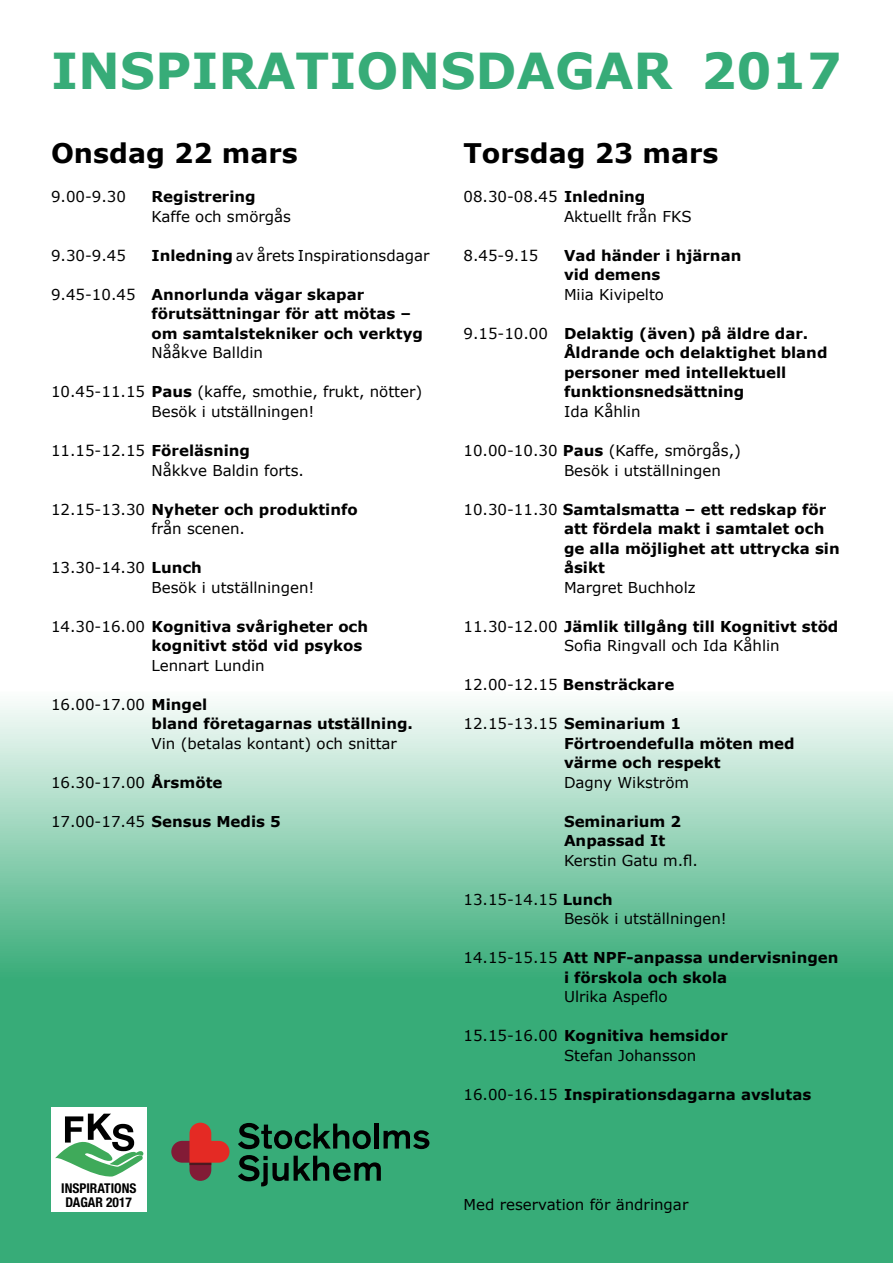
<style>
.page{position:relative;width:893px;height:1263px;background:#fff}
.page>*{position:absolute;margin:0;border:0;box-sizing:border-box;transform-origin:0 0}
.t1{font:700 49.5px "Verdana";color:#37ac78}
.t2{font:700 27px "Verdana";color:#000}
.t3{font:15px/19.5px "Verdana";color:#000}
.t4{font:700 15px/19.5px "Verdana";color:#000}
.t5{font:700 condensed 13.5px/13.5px "Helvetica Neue";color:#000;text-align:center}
.s1{font-weight:700}
.s2{font-weight:400}
</style>
<div class="page">
<svg style="left:0;top:703px;width:893px;height:560px;background:#68c099"></svg>
<div style="left:51px;top:1108px;width:96px;height:104px;background:#fff"></div>
<svg style="left:238px;top:1123px;width:133px;height:26px;background:#216748"></svg>
<div style="left:374px;top:1123px;width:5px;height:25px;background:#000"></div>
<svg style="left:384px;top:1130px;width:45px;height:19px"></svg>
<svg style="left:238px;top:1155px;width:143px;height:31px;background:#24724f"></svg>
<svg style="left:171px;top:1123px;width:58px;height:58px;background:#81614c"></svg>
<svg style="left:55px;top:1114px;width:88px;height:62px"></svg>
<h1 class="t1" style="left:51px;top:39px;width:792px">INSPIRATIONSDAGAR 2017</h1>
<h2 class="t2" style="left:51px;top:136px;width:248px">Onsdag 22 mars</h2>
<p class="t3" style="left:51px;top:187px;width:76px">9.00-9.30</p>
<p class="t4" style="left:152px;top:187px;width:106px">Registrering</p>
<p class="t3" style="left:152px;top:206px;width:141px">Kaffe och smörgås</p>
<p class="t3" style="left:51px;top:245px;width:76px">9.30-9.45</p>
<p class="t3" style="left:152px;top:245px;width:279px"><span class="s1">Inledning</span> av årets Inspirationsdagar</p>
<p class="t4" style="left:152px;top:285px;width:273px;text-indent:-100px"><span class="s2">9.45-10.45</span> Annorlunda vägar skapar förutsättningar för att mötas – om samtalstekniker och verktyg</p>
<p class="t3" style="left:152px;top:343px;width:113px">Nååkve Balldin</p>
<p class="t3" style="left:51px;top:382px;width:373px;text-align:center">10.45-11.15 <span class="s1">Paus</span> (kaffe, smothie, frukt, nötter)<br>Besök i utställningen!</p>
<p class="t3" style="left:152px;top:440px;width:154px;text-indent:-100px">11.15-12.15 <span class="s1">Föreläsning<br></span>Nåkkve Baldin forts.</p>
<p class="t3" style="left:152px;top:499px;width:208px;text-indent:-100px">12.15-13.30 <span class="s1">Nyheter och produktinfo </span>från scenen.</p>
<p class="t3" style="left:152px;top:557px;width:164px;text-indent:-100px">13.30-14.30 <span class="s1">Lunch<br></span>Besök i utställningen!</p>
<p class="t4" style="left:152px;top:616px;width:218px;text-indent:-100px"><span class="s2">14.30-16.00</span> Kognitiva svårigheter och kognitivt stöd vid psykos</p>
<p class="t3" style="left:152px;top:655px;width:115px">Lennart Lundin</p>
<p class="t4" style="left:152px;top:694px;width:263px;text-indent:-100px"><span class="s2">16.00-17.00</span> Mingel<br>bland företagarnas utställning.</p>
<p class="t3" style="left:152px;top:733px;width:247px">Vin (betalas kontant) och snittar</p>
<p class="t3" style="left:51px;top:772px;width:173px">16.30-17.00 <span class="s1">Årsmöte</span></p>
<p class="t4" style="left:51px;top:811px;width:231px"><span class="s2">17.00-17.45</span> Sensus Medis 5</p>
<p class="t5" style="left:61px;top:1181px;width:77px">INSPIRATIONS<br>DAGAR 2017</p>
<h2 class="t2" style="left:463px;top:136px;width:257px">Torsdag 23 mars</h2>
<p class="t3" style="left:564px;top:187px;width:129px;text-indent:-100px">08.30-08.45 <span class="s1">Inledning<br></span>Aktuellt från FKS</p>
<p class="t3" style="left:463px;top:245px;width:76px">8.45-9.15</p>
<p class="t4" style="left:564px;top:246px;width:179px">Vad händer i hjärnan vid demens</p>
<p class="t3" style="left:564px;top:284px;width:102px">Miia Kivipelto</p>
<p class="t4" style="left:564px;top:324px;width:265px;text-indent:-100px"><span class="s2">9.15-10.00</span> Delaktig (även) på äldre dar.<br>Åldrande och delaktighet bland personer med intellektuell funktionsnedsättning</p>
<p class="t3" style="left:564px;top:401px;width:78px">Ida Kåhlin</p>
<p class="t3" style="left:564px;top:440px;width:179px;text-indent:-100px">10.00-10.30 <span class="s1">Paus</span> (Kaffe, smörgås,)<br>Besök i utställningen</p>
<p class="t4" style="left:564px;top:499px;width:277px;text-indent:-100px"><span class="s2">10.30-11.30</span> Samtalsmatta – ett redskap för att fördela makt i samtalet och ge alla möjlighet att uttrycka sin åsikt</p>
<p class="t3" style="left:564px;top:577px;width:133px">Margret Buchholz</p>
<p class="t3" style="left:564px;top:616px;width:276px;text-indent:-100px">11.30-12.00 <span class="s1">Jämlik tillgång till Kognitivt stöd<br></span>Sofia Ringvall och Ida Kåhlin</p>
<p class="t4" style="left:463px;top:675px;width:212px"><span class="s2">12.00-12.15</span> Bensträckare</p>
<p class="t4" style="left:564px;top:714px;width:232px;text-indent:-100px"><span class="s2">12.15-13.15</span> Seminarium 1<br>Förtroendefulla möten med värme och respekt</p>
<p class="t3" style="left:564px;top:772px;width:127px">Dagny Wikström</p>
<p class="t4" style="left:564px;top:811px;width:119px">Seminarium 2<br>Anpassad It</p>
<p class="t3" style="left:564px;top:850px;width:136px">Kerstin Gatu m.fl.</p>
<p class="t3" style="left:564px;top:889px;width:164px;text-indent:-100px">13.15-14.15 <span class="s1">Lunch<br></span>Besök i utställningen!</p>
<p class="t4" style="left:564px;top:948px;width:276px;text-indent:-100px"><span class="s2">14.15-15.15</span> Att NPF-anpassa undervisningen i förskola och skola</p>
<p class="t3" style="left:564px;top:986px;width:105px">Ulrika Aspeflo</p>
<p class="t3" style="left:564px;top:1025px;width:165px;text-indent:-100px">15.15-16.00 <span class="s1">Kognitiva hemsidor<br></span>Stefan Johansson</p>
<p class="t4" style="left:463px;top:1084px;width:349px"><span class="s2">16.00-16.15</span> Inspirationsdagarna avslutas</p>
<p class="t3" style="left:463px;top:1194px;width:226px">Med reservation för ändringar</p>
</div>
